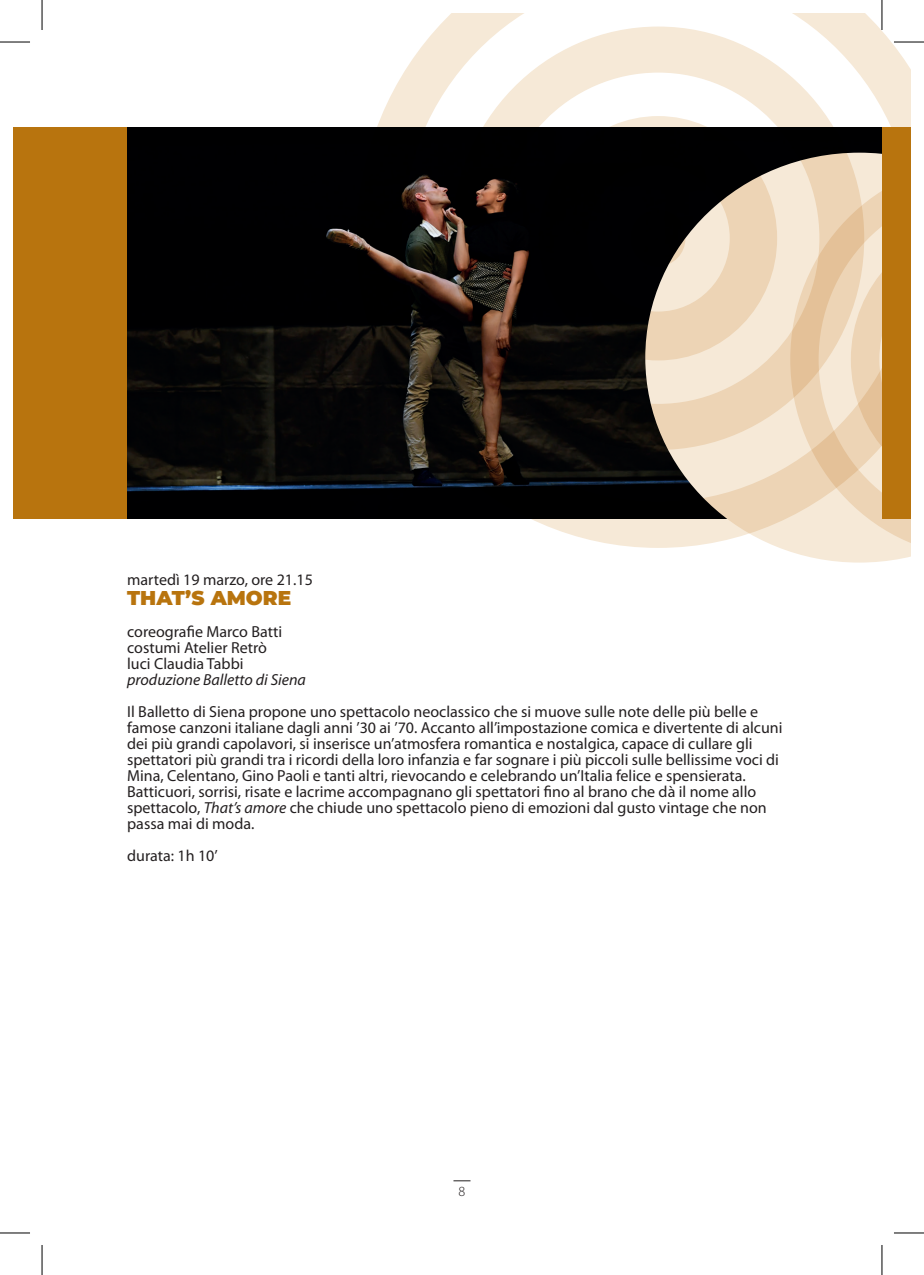
<style>
.page{position:relative;width:924px;height:1275px;background:#fff}
.page>*{position:absolute;margin:0;border:0;box-sizing:border-box;transform-origin:0 0}
.t1{font:900 20px "Montserrat";color:#b8740e}
.t2{font:16px/16px "Myriad Pro";color:#231f20}
.t3{font:italic 16px "Myriad Pro";color:#231f20}
.t4{font:300 14px "Myriad Pro";color:#231f20}
.s1{font-style:italic}
</style>
<div class="page">
<svg style="left:453px;top:1180px;width:17px;height:1px"></svg>
<img style="left:127px;top:127px;width:230px;height:391px">
<div style="left:14px;top:127px;width:113px;height:391px;background:#b8740e"></div>
<svg style="left:357px;top:14px;width:552px;height:534px"></svg>
<svg style="left:789px;top:162px;width:120px;height:395px;background:#eed8bc"></svg>
<div style="left:881px;top:127px;width:28px;height:391px;background:#b8740e"></div>
<hr style="left:893px;top:41px;width:30px;height:2px;background:#fff">
<hr style="left:880px;top:0;width:2px;height:30px;background:#fff">
<hr style="left:0;top:42px;width:30px;height:1px;background:#000">
<hr style="left:893px;top:42px;width:30px;height:1px;background:#000">
<hr style="left:0;top:1232px;width:30px;height:1px;background:#000">
<hr style="left:893px;top:1232px;width:30px;height:1px;background:#000">
<hr style="left:42px;top:0;width:1px;height:30px;background:#000">
<hr style="left:42px;top:1245px;width:1px;height:30px;background:#000">
<hr style="left:881px;top:0;width:1px;height:30px;background:#000">
<hr style="left:881px;top:1245px;width:1px;height:30px;background:#000">
<p class="t2" style="left:127px;top:571px;width:187px">martedì 19 marzo, ore 21.15</p>
<p class="t1" style="left:127px;top:583px;width:165px">THAT’S AMORE</p>
<p class="t2" style="left:127px;top:623px;width:156px">coreografie Marco Batti costumi Atelier Retrò luci Claudia Tabbi</p>
<p class="t3" style="left:127px;top:670px;width:180px">produzione Balletto di Siena</p>
<p class="t2" style="left:127px;top:703px;width:656px">Il Balletto di Siena propone uno spettacolo neoclassico che si muove sulle note delle più belle e famose canzoni italiane dagli anni ’30 ai ’70. Accanto all’impostazione comica e divertente di alcuni dei più grandi capolavori, si inserisce un’atmosfera romantica e nostalgica, capace di cullare gli spettatori più grandi tra i ricordi della loro infanzia e far sognare i più piccoli sulle bellissime voci di Mina, Celentano, Gino Paoli e tanti altri, rievocando e celebrando un’Italia felice e spensierata.<br>Batticuori, sorrisi, risate e lacrime accompagnano gli spettatori fino al brano che dà il nome allo spettacolo, <span class="s1">That’s amore</span> che chiude uno spettacolo pieno di emozioni dal gusto vintage che non passa mai di moda.</p>
<p class="t2" style="left:127px;top:847px;width:92px">durata: 1h 10’</p>
<p class="t4" style="left:458px;top:1182px;width:8px">8</p>
</div>
